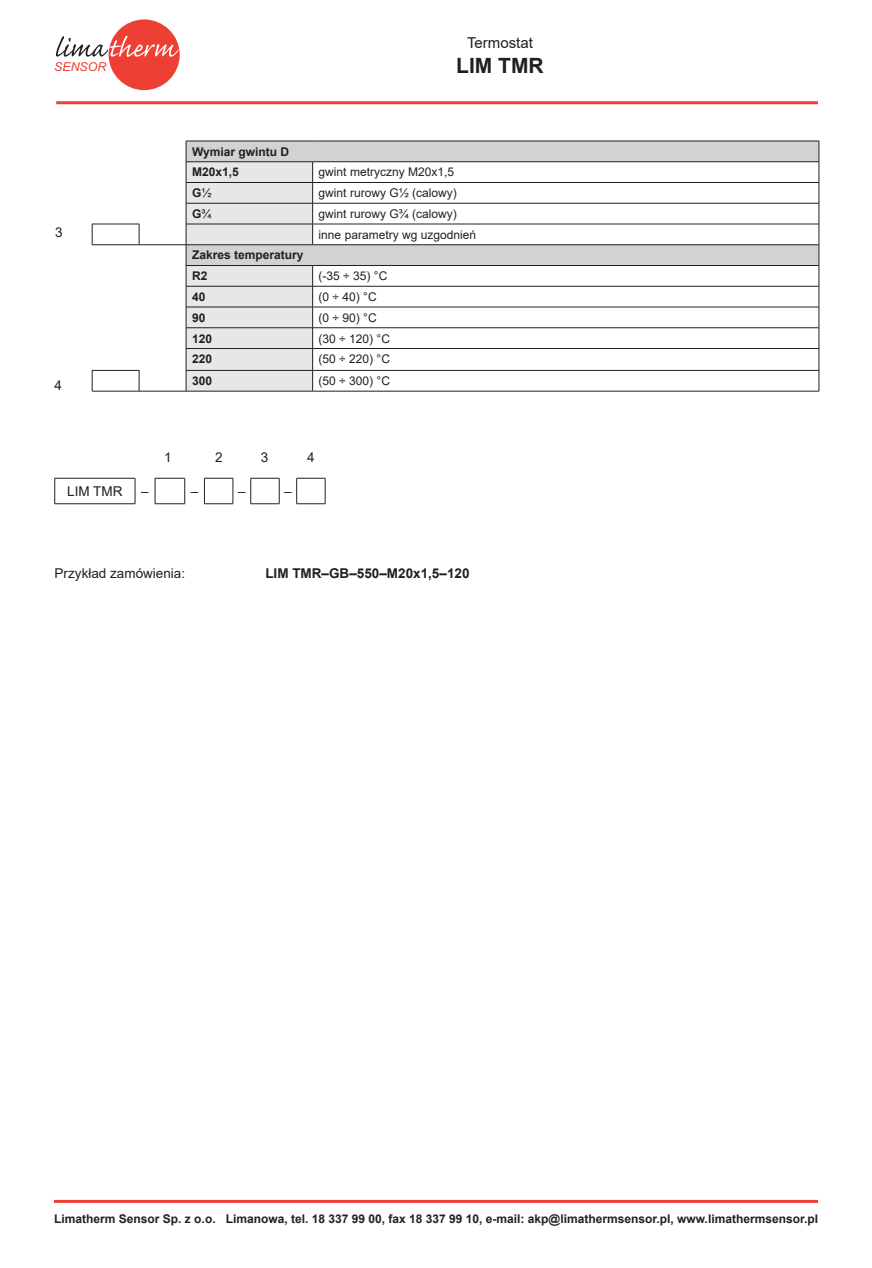
<style>
.page{position:relative;width:872px;height:1268px;background:#fff}
.page>*{position:absolute;margin:0;border:0;box-sizing:border-box;transform-origin:0 0}
.t1{font:700 21px "Arial";color:#231f20}
.t2{font:15px "Arial";color:#231f20}
.t3{font:13.5px "Arial";color:#231f20}
.t4{font:700 13.5px "Arial";color:#231f20}
.t5{font:italic 12.3px "Arial";color:#ee3f34}
.t6{font:700 12px/20.7px "Arial";color:#231f20}
.t7{font:12px/20.7px "Arial";color:#231f20}
.s1{font-weight:400}
</style>
<div class="page">
<hr style="left:54px;top:1199px;width:764px;height:3px;background:#ee3f34">
<div style="left:109px;top:19px;width:71px;height:71px;background:#ee3f34;border-radius:50%"></div>
<svg style="left:56px;top:36px;width:123px;height:21px"></svg>
<hr style="left:56px;top:101px;width:762px;height:3px;background:#ee3f34">
<hr style="left:55px;top:478px;width:80px;height:1px;background:#231f20">
<svg style="left:54px;top:478px;width:1px;height:25px"></svg>
<hr style="left:55px;top:503px;width:80px;height:1px;background:#231f20">
<svg style="left:135px;top:478px;width:1px;height:25px"></svg>
<svg style="left:184px;top:479px;width:1px;height:24px"></svg>
<hr style="left:155px;top:478px;width:30px;height:1px;background:#231f20">
<svg style="left:155px;top:478px;width:1px;height:25px"></svg>
<hr style="left:155px;top:503px;width:30px;height:1px;background:#231f20">
<svg style="left:204px;top:478px;width:30px;height:26px"></svg>
<svg style="left:250px;top:478px;width:30px;height:26px"></svg>
<svg style="left:296px;top:478px;width:30px;height:26px"></svg>
<svg style="left:313px;top:142px;width:505px;height:123px"></svg>
<hr style="left:313px;top:161px;width:506px;height:1px;background:#231f20">
<hr style="left:313px;top:182px;width:506px;height:1px;background:#231f20">
<hr style="left:313px;top:203px;width:506px;height:1px;background:#231f20">
<hr style="left:313px;top:224px;width:506px;height:1px;background:#231f20">
<hr style="left:139px;top:244px;width:47px;height:1px;background:#231f20">
<hr style="left:313px;top:244px;width:506px;height:1px;background:#231f20">
<hr style="left:313px;top:265px;width:506px;height:1px;background:#231f20">
<hr style="left:313px;top:286px;width:506px;height:1px;background:#231f20">
<hr style="left:313px;top:307px;width:506px;height:1px;background:#231f20">
<hr style="left:313px;top:327px;width:506px;height:1px;background:#231f20">
<hr style="left:313px;top:348px;width:506px;height:1px;background:#231f20">
<hr style="left:313px;top:370px;width:506px;height:1px;background:#231f20">
<svg style="left:818px;top:142px;width:1px;height:249px"></svg>
<hr style="left:139px;top:391px;width:47px;height:1px;background:#231f20">
<hr style="left:186px;top:391px;width:127px;height:1px;background:#231f20">
<hr style="left:313px;top:391px;width:506px;height:1px;background:#231f20">
<hr style="left:92px;top:224px;width:47px;height:1px;background:#231f20">
<svg style="left:92px;top:224px;width:1px;height:20px"></svg>
<svg style="left:139px;top:224px;width:1px;height:20px"></svg>
<hr style="left:92px;top:370px;width:47px;height:1px;background:#231f20">
<svg style="left:92px;top:370px;width:1px;height:21px"></svg>
<svg style="left:139px;top:370px;width:1px;height:21px"></svg>
<hr style="left:92px;top:244px;width:47px;height:1px;background:#231f20">
<hr style="left:92px;top:391px;width:47px;height:1px;background:#231f20">
<hr style="left:313px;top:141px;width:506px;height:1px;background:#231f20">
<svg style="left:186px;top:141px;width:127px;height:250px;background:#d7d8da"></svg>
<p class="t5" style="left:54px;top:58px;width:54px">SENSOR</p>
<p class="t3" style="left:55px;top:223px;width:9px">3</p>
<p class="t3" style="left:55px;top:375px;width:9px">4</p>
<p class="t6" style="left:192px;top:141px;width:99px">Wymiar gwintu D<br>M20x1,5</p>
<p class="t2" style="left:467px;top:32px;width:67px">Termostat</p>
<h1 class="t1" style="left:456px;top:51px;width:89px">LIM TMR</h1>
<p class="t7" style="left:319px;top:162px;width:137px">gwint metryczny M20x1,5</p>
<p class="t6" style="left:192px;top:183px;width:21px">G<span class="s1">½</span></p>
<p class="t7" style="left:319px;top:182px;width:140px">gwint rurowy G½ (calowy)</p>
<p class="t6" style="left:192px;top:203px;width:21px">G<span class="s1">¾</span></p>
<p class="t7" style="left:319px;top:203px;width:159px">gwint rurowy G¾ (calowy) inne parametry wg uzgodnień</p>
<p class="t6" style="left:192px;top:245px;width:113px">Zakres temperatury<br>R2</p>
<p class="t7" style="left:319px;top:265px;width:70px">(-35 ÷ 35) °C</p>
<p class="t6" style="left:192px;top:286px;width:15px">40</p>
<p class="t7" style="left:319px;top:286px;width:60px">(0 ÷ 40) °C</p>
<p class="t6" style="left:192px;top:307px;width:15px">90</p>
<p class="t7" style="left:319px;top:307px;width:60px">(0 ÷ 90) °C</p>
<p class="t6" style="left:192px;top:328px;width:22px">120</p>
<p class="t7" style="left:319px;top:328px;width:73px">(30 ÷ 120) °C</p>
<p class="t6" style="left:192px;top:349px;width:22px">220</p>
<p class="t7" style="left:319px;top:348px;width:73px">(50 ÷ 220) °C</p>
<p class="t6" style="left:192px;top:370px;width:22px">300</p>
<p class="t7" style="left:319px;top:370px;width:73px">(50 ÷ 300) °C</p>
<p class="t3" style="left:164px;top:448px;width:9px">1</p>
<p class="t3" style="left:215px;top:448px;width:9px">2</p>
<p class="t3" style="left:261px;top:448px;width:9px">3</p>
<p class="t3" style="left:307px;top:448px;width:9px">4</p>
<p class="t3" style="left:67px;top:482px;width:57px">LIM TMR</p>
<p class="t3" style="left:141px;top:482px;width:9px">–</p>
<p class="t3" style="left:191px;top:482px;width:9px">–</p>
<p class="t3" style="left:238px;top:482px;width:9px">–</p>
<p class="t3" style="left:284px;top:482px;width:9px">–</p>
<p class="t3" style="left:55px;top:564px;width:132px">Przykład zamówienia:</p>
<p class="t4" style="left:265px;top:564px;width:206px">LIM TMR–GB–550–M20x1,5–120</p>
<p class="t6" style="left:54px;top:1207px;width:765px">Limatherm Sensor Sp. z o.o. Limanowa, tel. 18 337 99 00, fax 18 337 99 10, e-mail: akp@limathermsensor.pl, www.limathermsensor.pl</p>
</div>
